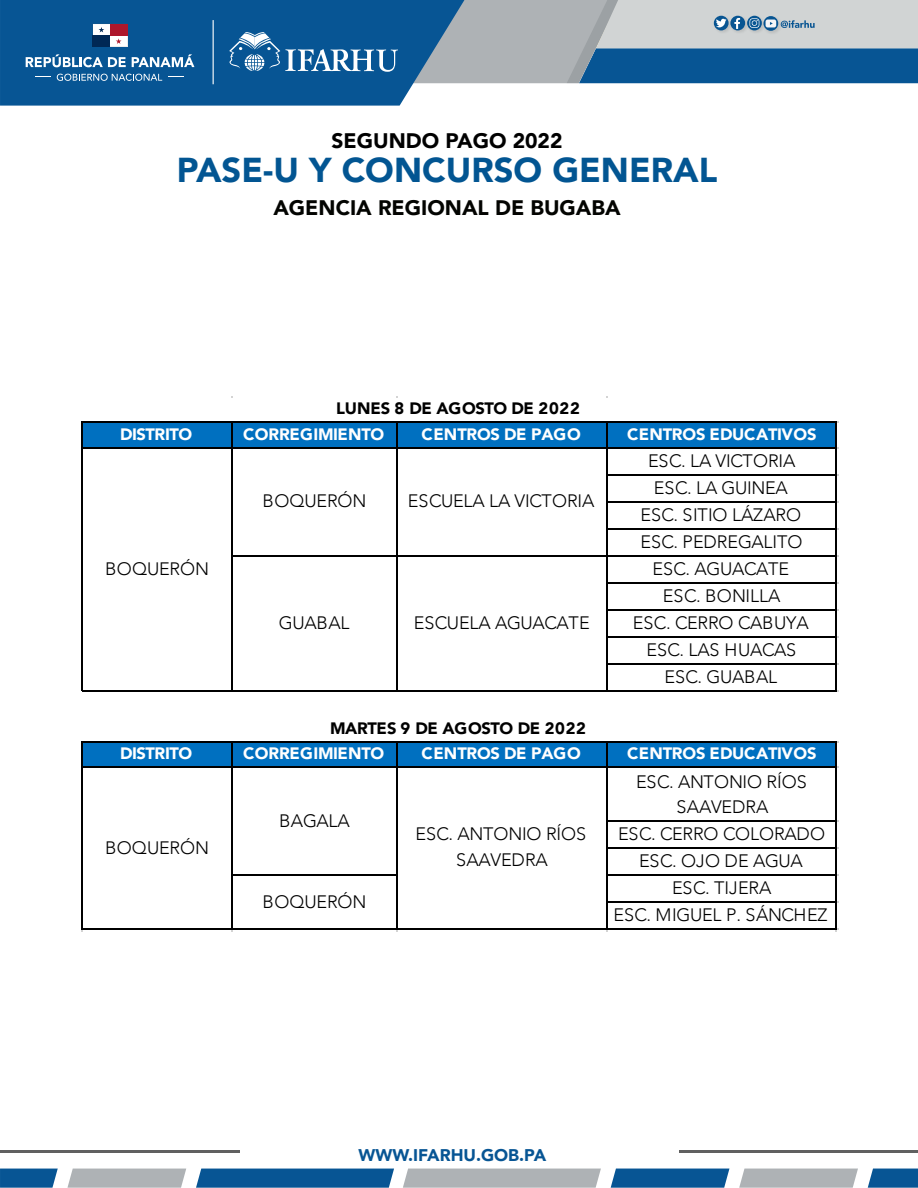
<style>
.page{position:relative;width:918px;height:1188px;background:#fff}
.page>*{position:absolute;margin:0;border:0;box-sizing:border-box;transform-origin:0 0}
.t1{font:900 34.5px "Avenir";color:#025592}
.t2{font:900 21px "Avenir";color:#030401}
.t3{font:900 21px "Avenir";color:#000}
.t4{font:300 18px/27px "Avenir";letter-spacing:-.01em;color:#000;text-align:center}
.t5{font:900 16.95px "Avenir";color:#075594}
.t6{font:900 16.5px "Avenir";letter-spacing:-.015em;color:#fff}
.t7{font:900 16.5px "Avenir";letter-spacing:-.015em;color:#000}
</style>
<div class="page">
<hr style="left:0;top:1150px;width:918px;height:3px;background:#606060">
<svg style="left:403px;top:1169px;width:198px;height:19px;background:#b1b5b8"></svg>
<svg style="left:611px;top:1169px;width:118px;height:19px;background:#145e99"></svg>
<svg style="left:739px;top:1169px;width:119px;height:19px;background:#b2b6b9"></svg>
<svg style="left:868px;top:1169px;width:50px;height:19px"></svg>
<svg style="left:196px;top:1169px;width:198px;height:19px;background:#115c98"></svg>
<svg style="left:67px;top:1169px;width:119px;height:19px;background:#b2b6b9"></svg>
<svg style="left:0;top:1169px;width:58px;height:19px"></svg>
<svg style="left:0;top:0;width:464px;height:106px;background:#155e9a"></svg>
<div style="left:240px;top:1120px;width:438px;height:39px;background:#fff"></div>
<svg style="left:26px;top:54px;width:100px;height:13px"></svg>
<svg style="left:132px;top:54px;width:62px;height:13px"></svg>
<svg style="left:35px;top:76px;width:16px;height:1px"></svg>
<svg style="left:168px;top:76px;width:16px;height:1px"></svg>
<svg style="left:57px;top:74px;width:105px;height:7px"></svg>
<svg style="left:93px;top:24px;width:34px;height:23px"></svg>
<hr style="left:213px;top:20px;width:1px;height:64px;background:#fff">
<svg style="left:229px;top:0;width:689px;height:83px;background:#668eae"></svg>
<div style="left:81px;top:422px;width:756px;height:26px;background:#0070c0"></div>
<div style="left:81px;top:741px;width:756px;height:27px;background:#0070c0"></div>
<hr style="left:82px;top:422px;width:755px;height:1px;background:#000">
<hr style="left:82px;top:447px;width:755px;height:1px;background:#000">
<hr style="left:608px;top:474px;width:229px;height:2px;background:#000">
<hr style="left:608px;top:501px;width:229px;height:1px;background:#000">
<hr style="left:608px;top:528px;width:229px;height:2px;background:#000">
<hr style="left:232px;top:555px;width:605px;height:1px;background:#000">
<hr style="left:608px;top:582px;width:229px;height:2px;background:#000">
<hr style="left:608px;top:609px;width:229px;height:1px;background:#000">
<hr style="left:608px;top:636px;width:229px;height:2px;background:#000">
<hr style="left:608px;top:663px;width:229px;height:1px;background:#000">
<hr style="left:81px;top:422px;width:1px;height:270px;background:#000">
<hr style="left:231px;top:423px;width:1px;height:269px;background:#000">
<hr style="left:396px;top:423px;width:2px;height:269px;background:#000">
<hr style="left:606px;top:423px;width:2px;height:269px;background:#000">
<hr style="left:82px;top:690px;width:755px;height:2px;background:#000">
<hr style="left:836px;top:423px;width:1px;height:269px;background:#000">
<hr style="left:82px;top:741px;width:755px;height:1px;background:#000">
<hr style="left:82px;top:766px;width:755px;height:2px;background:#000">
<hr style="left:608px;top:820px;width:229px;height:2px;background:#000">
<hr style="left:608px;top:848px;width:229px;height:1px;background:#000">
<hr style="left:232px;top:874px;width:166px;height:2px;background:#000">
<hr style="left:608px;top:874px;width:229px;height:2px;background:#000">
<hr style="left:608px;top:902px;width:229px;height:1px;background:#000">
<hr style="left:81px;top:741px;width:1px;height:189px;background:#000">
<hr style="left:231px;top:742px;width:1px;height:188px;background:#000">
<hr style="left:396px;top:742px;width:2px;height:188px;background:#000">
<hr style="left:606px;top:742px;width:2px;height:188px;background:#000">
<hr style="left:82px;top:928px;width:755px;height:2px;background:#000">
<hr style="left:836px;top:742px;width:1px;height:188px;background:#000">
<p class="t3" style="left:332px;top:122px;width:232px">SEGUNDO PAGO 2022</p>
<h1 class="t1" style="left:177px;top:140px;width:542px">PASE-U Y CONCURSO GENERAL</h1>
<p class="t2" style="left:273px;top:190px;width:349px">AGENCIA REGIONAL DE BUGABA</p>
<p class="t7" style="left:336px;top:394px;width:245px">LUNES 8 DE AGOSTO DE 2022</p>
<p class="t6" style="left:120px;top:420px;width:74px">DISTRITO</p>
<p class="t6" style="left:243px;top:420px;width:143px">CORREGIMIENTO</p>
<p class="t6" style="left:422px;top:420px;width:161px">CENTROS DE PAGO</p>
<p class="t6" style="left:627px;top:420px;width:191px">CENTROS EDUCATIVOS</p>
<p class="t4" style="left:633px;top:447px;width:177px">ESC. LA VICTORIA<br>ESC. LA GUINEA<br>ESC. SITIO LÁZARO<br>ESC. PEDREGALITO<br>ESC. AGUACATE<br>ESC. BONILLA<br>ESC. CERRO CABUYA<br>ESC. LAS HUACAS<br>ESC. GUABAL</p>
<p class="t4" style="left:263px;top:487px;width:106px">BOQUERÓN</p>
<p class="t4" style="left:408px;top:487px;width:188px">ESCUELA LA VICTORIA</p>
<p class="t4" style="left:105px;top:555px;width:106px">BOQUERÓN</p>
<p class="t4" style="left:279px;top:609px;width:72px">GUABAL</p>
<p class="t4" style="left:414px;top:609px;width:177px">ESCUELA AGUACATE</p>
<p class="t7" style="left:330px;top:714px;width:257px">MARTES 9 DE AGOSTO DE 2022</p>
<p class="t6" style="left:120px;top:739px;width:74px">DISTRITO</p>
<p class="t6" style="left:243px;top:739px;width:143px">CORREGIMIENTO</p>
<p class="t6" style="left:422px;top:739px;width:161px">CENTROS DE PAGO</p>
<p class="t6" style="left:627px;top:739px;width:191px">CENTROS EDUCATIVOS</p>
<p class="t4" style="left:614px;top:768px;width:216px">ESC. ANTONIO RÍOS<br>SAAVEDRA<br>ESC. CERRO COLORADO<br>ESC. OJO DE AGUA<br>ESC. TIJERA<br>ESC. MIGUEL P. SÁNCHEZ</p>
<p class="t4" style="left:279px;top:807px;width:72px">BAGALA</p>
<p class="t4" style="left:416px;top:821px;width:172px;line-height:25.5px">ESC. ANTONIO RÍOS<br>SAAVEDRA</p>
<p class="t4" style="left:105px;top:834px;width:106px">BOQUERÓN</p>
<p class="t4" style="left:263px;top:888px;width:106px">BOQUERÓN</p>
<p class="t5" style="left:359px;top:1141px;width:189px">WWW.IFARHU.GOB.PA</p>
</div>
